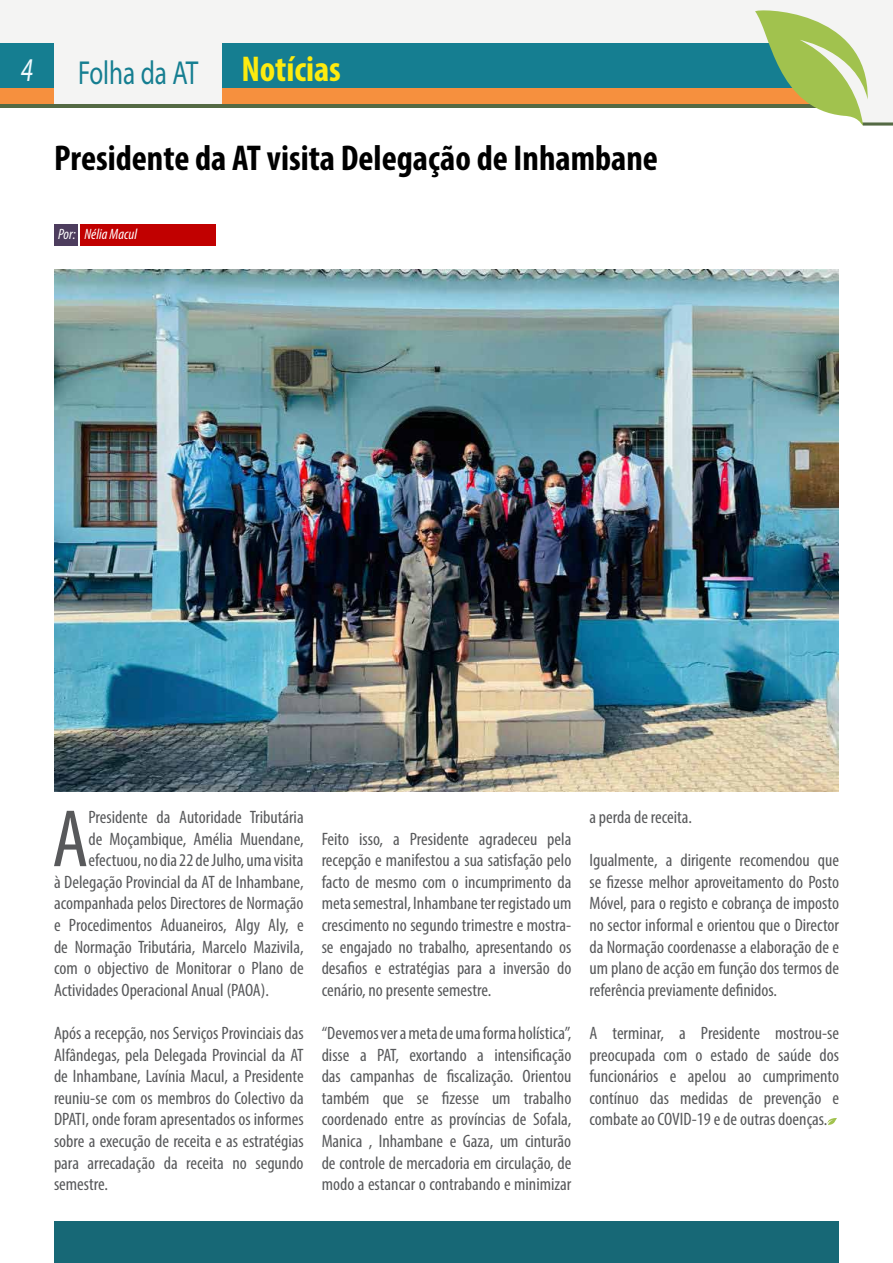
<style>
.page{position:relative;width:893px;height:1263px;background:#fff}
.page>*{position:absolute;margin:0;border:0;box-sizing:border-box;transform-origin:0 0}
.t1{font:condensed 82.05px "Myriad Pro";color:#58595b}
.t2{font:700 condensed 36px "Myriad Pro";color:#000}
.t3{font:33.3px "Myriad Pro";color:#157e91;scale:.75 1}
.t4{font:italic 33.3px "Myriad Pro";color:#f0f9fd;scale:.75 1}
.t5{font:condensed 18px/21.6px "Myriad Pro";color:#58595b;text-align:justify}
.t6{font:italic condensed 15px "Myriad Pro";color:#fff}
.s1{font-weight:700;font-stretch:condensed;font-size:36px;color:#fdeb0f}
</style>
<div class="page">
<div style="left:0;top:0;width:755px;height:108px;background:#f4f4f3"></div>
<div style="left:54px;top:1221px;width:785px;height:42px;background:#176876"></div>
<div style="left:222px;top:44px;width:572px;height:44px;background:#157e91"></div>
<div style="left:0;top:44px;width:54px;height:44px;background:#157e91"></div>
<div style="left:222px;top:88px;width:594px;height:16px;background:#f6903e"></div>
<div style="left:0;top:88px;width:54px;height:16px;background:#f6903e"></div>
<hr style="left:0;top:104px;width:826px;height:3px;background:#546a44">
<svg style="left:755px;top:0;width:138px;height:126px"></svg>
<svg style="left:827px;top:1118px;width:10px;height:7px"></svg>
<div style="left:54px;top:224px;width:24px;height:22px;background:#4d3d5e"></div>
<div style="left:81px;top:224px;width:135px;height:22px;background:#c10000"></div>
<img style="left:54px;top:269px;width:785px;height:522px">
<h3 class="t4" style="left:21px;top:49px;width:18px">4</h3>
<h3 class="t3" style="left:78px;top:53px;width:352px">Folha da AT <span class="s1">Notícias</span></h3>
<h2 class="t2" style="left:54px;top:136px;width:605px">Presidente da AT visita Delegação de Inhambane</h2>
<p class="t6" style="left:58px;top:225px;width:80px">Por: Nélia Macul</p>
<h1 class="t1" style="left:52px;top:789px;width:38px">A</h1>
<p class="t5" style="left:88px;top:806px;width:217px">Presidente da Autoridade Tributária</p>
<p class="t5" style="left:88px;top:827px;width:217px">de Moçambique, Amélia Muendane,</p>
<p class="t5" style="left:88px;top:849px;width:217px">efectuou, no dia 22 de Julho, uma visita</p>
<p class="t5" style="left:54px;top:871px;width:251px">à Delegação Provincial da AT de Inhambane,</p>
<p class="t5" style="left:54px;top:892px;width:251px">acompanhada pelos Directores de Normação</p>
<p class="t5" style="left:54px;top:914px;width:251px">e Procedimentos Aduaneiros, Algy Aly, e</p>
<p class="t5" style="left:54px;top:935px;width:251px">de Normação Tributária, Marcelo Mazivila,</p>
<p class="t5" style="left:54px;top:957px;width:251px">com o objectivo de Monitorar o Plano de</p>
<p class="t5" style="left:54px;top:979px;width:216px">Actividades Operacional Anual (PAOA).</p>
<p class="t5" style="left:54px;top:1022px;width:251px">Após a recepção, nos Serviços Provinciais das Alfândegas, pela Delegada Provincial da AT de Inhambane, Lavínia Macul, a Presidente reuniu-se com os membros do Colectivo da DPATI, onde foram apresentados os informes sobre a execução de receita e as estratégias para arrecadação da receita no segundo semestre.</p>
<p class="t5" style="left:322px;top:827px;width:251px">Feito isso, a Presidente agradeceu pela recepção e manifestou a sua satisfação pelo facto de mesmo com o incumprimento da meta semestral, Inhambane ter registado um crescimento no segundo trimestre e mostra&shy;se engajado no trabalho, apresentando os desafios e estratégias para a inversão do cenário, no presente semestre.</p>
<p class="t5" style="left:322px;top:1022px;width:251px">“Devemos ver a meta de uma forma holística”, disse a PAT, exortando a intensificação das campanhas de fiscalização. Orientou também que se fizesse um trabalho coordenado entre as províncias de Sofala, Manica , Inhambane e Gaza, um cinturão de controle de mercadoria em circulação, de modo a estancar o contrabando e minimizar</p>
<p class="t5" style="left:589px;top:806px;width:104px">a perda de receita.</p>
<p class="t5" style="left:589px;top:849px;width:251px">Igualmente, a dirigente recomendou que se fizesse melhor aproveitamento do Posto Móvel, para o registo e cobrança de imposto no sector informal e orientou que o Director da Normação coordenasse a elaboração de e um plano de acção em função dos termos de referência previamente definidos.</p>
<p class="t5" style="left:589px;top:1022px;width:251px">A terminar, a Presidente mostrou-se preocupada com o estado de saúde dos funcionários e apelou ao cumprimento contínuo das medidas de prevenção e combate ao COVID-19 e de outras doenças.</p>
</div>
